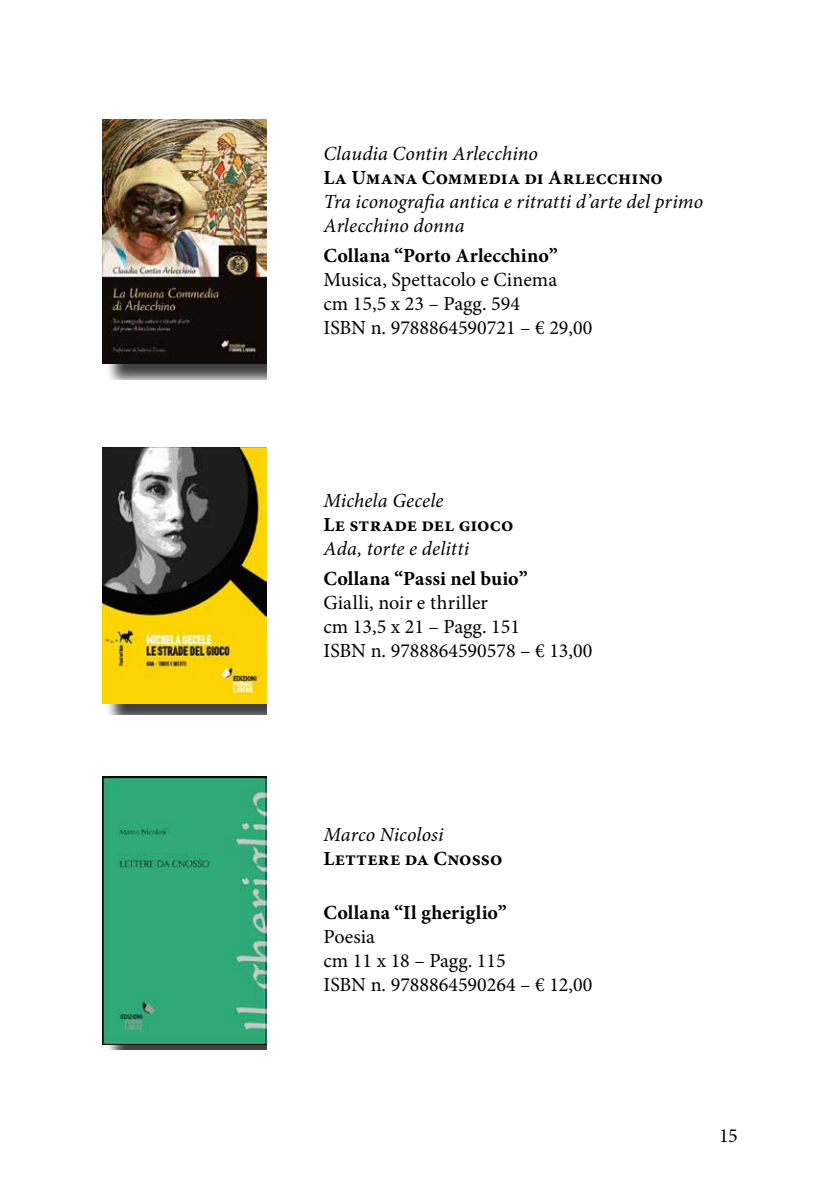
<style>
.page{position:relative;width:840px;height:1191px;background:#fff}
.page>*{position:absolute;margin:0;border:0;box-sizing:border-box;transform-origin:0 0}
.t1{font:20px/24px "Minion Pro";color:#000}
.t2{font:italic 20px/24px "Minion Pro";letter-spacing:.005em;color:#000}
.t3{font:700 20px "Minion Pro";letter-spacing:.01em;color:#000}
</style>
<div class="page">
<img style="left:102px;top:776px;width:164px;height:268px">
<div style="left:105px;top:451px;width:161px;height:263px;background:#000;opacity:.75"></div>
<img style="left:102px;top:448px;width:164px;height:255px">
<div style="left:105px;top:122px;width:161px;height:258px;background:#000;opacity:.75"></div>
<img style="left:102px;top:119px;width:164px;height:244px">
<p class="t2" style="left:323px;top:142px;width:216px">Claudia Contin Arlecchino</p>
<p class="t3" style="left:323px;top:164px;width:341px">La Umana Commedia di Arlecchino</p>
<p class="t2" style="left:323px;top:190px;width:381px">Tra iconografia antica e ritratti d’arte del primo<br>Arlecchino donna</p>
<p class="t3" style="left:323px;top:241px;width:236px">Collana “Porto Arlecchino”</p>
<p class="t1" style="left:323px;top:268px;width:270px">Musica, Spettacolo e Cinema<br>cm 15,5 x 23 – Pagg. 594<br>ISBN n. 9788864590721 – € 29,00</p>
<p class="t2" style="left:323px;top:488px;width:122px">Michela Gecele</p>
<p class="t3" style="left:323px;top:510px;width:191px">Le strade del gioco</p>
<p class="t2" style="left:323px;top:536px;width:147px">Ada, torte e delitti</p>
<p class="t3" style="left:323px;top:564px;width:205px">Collana “Passi nel buio”</p>
<p class="t1" style="left:323px;top:590px;width:270px">Gialli, noir e thriller<br>cm 13,5 x 21 – Pagg. 151<br>ISBN n. 9788864590578 – € 13,00</p>
<p class="t2" style="left:323px;top:823px;width:121px">Marco Nicolosi</p>
<p class="t3" style="left:323px;top:845px;width:180px">Lettere da Cnosso</p>
<p class="t3" style="left:323px;top:898px;width:185px">Collana “Il gheriglio”</p>
<p class="t1" style="left:323px;top:925px;width:270px">Poesia<br>cm 11 x 18 – Pagg. 115<br>ISBN n. 9788864590264 – € 12,00</p>
<p class="t1" style="left:718px;top:1124px;width:20px">15</p>
</div>
